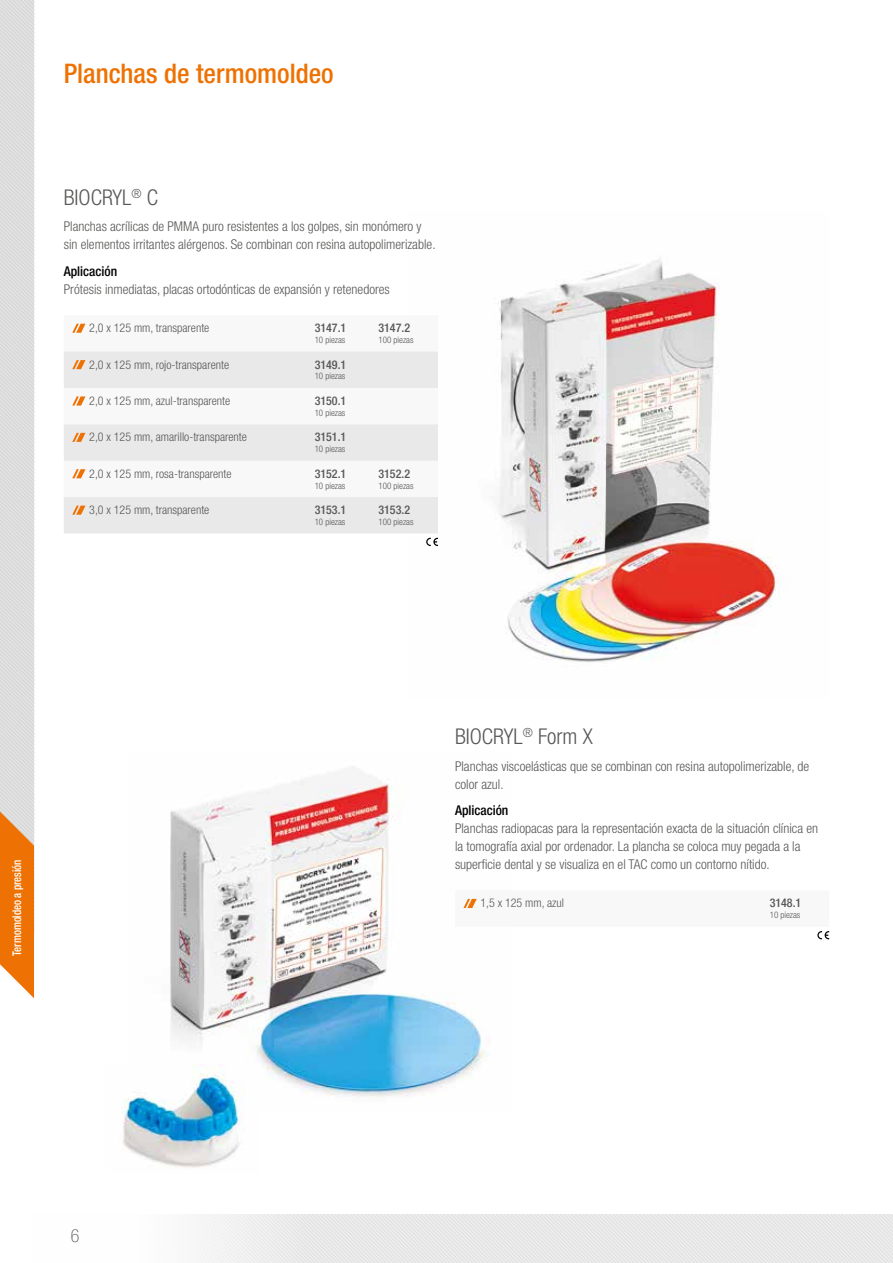
<style>
.page{position:relative;width:893px;height:1263px;background:#fff}
.page>*{position:absolute;margin:0;border:0;box-sizing:border-box;transform-origin:0 0}
.t1{font:500 condensed 27px "Helvetica Neue LT Pro";color:#ee7203}
.t2{font:300 condensed 21.75px "Helvetica Neue LT Pro";color:#575756}
.t3{font:100 condensed 18px "Helvetica Neue LT Pro";color:#575756}
.t4{font:300 condensed 13.5px/18px "Helvetica Neue LT Pro";color:#575756}
.t5{font:500 condensed 13.5px "Helvetica Neue LT Pro";color:#000}
.t6{font:300 condensed 12px "Helvetica Neue LT Pro";color:#575756}
.t7{font:500 condensed 12px "Helvetica Neue LT Pro";color:#575756}
.t8{font:500 condensed 12px "Helvetica Neue LT Pro";letter-spacing:-.005em;color:#fff;scale:.9 1}
.t9{font:300 condensed 9px "Helvetica Neue LT Pro";color:#575756}
</style>
<div class="page">
<img style="left:187px;top:1214px;width:706px;height:49px">
<div style="left:0;top:0;width:34px;height:799px;background:#ddd"></div>
<svg style="left:0;top:799px;width:34px;height:199px;background:#ec8d38"></svg>
<img style="left:170px;top:767px;width:316px;height:330px">
<img style="left:409px;top:258px;width:370px;height:405px">
<svg style="left:64px;top:315px;width:374px;height:37px"></svg>
<svg style="left:64px;top:352px;width:374px;height:181px;fill:#e9e9e9"></svg>
<svg style="left:72px;top:324px;width:13px;height:9px"></svg>
<svg style="left:72px;top:360px;width:13px;height:9px"></svg>
<svg style="left:72px;top:396px;width:13px;height:9px"></svg>
<svg style="left:72px;top:433px;width:13px;height:9px"></svg>
<svg style="left:72px;top:469px;width:13px;height:9px"></svg>
<svg style="left:72px;top:506px;width:13px;height:9px"></svg>
<svg style="left:426px;top:538px;width:12px;height:8px"></svg>
<svg style="left:455px;top:890px;width:374px;height:49px"></svg>
<img style="left:122px;top:1065px;width:137px;height:103px">
<h1 class="t1" style="left:64px;top:57px;width:271px">Planchas de termomoldeo</h1>
<h2 class="t2" style="left:64px;top:185px;width:96px">BIOCRYL<sup>®</sup> C</h2>
<p class="t4" style="left:64px;top:218px;width:373px">Planchas acrílicas de PMMA puro resistentes a los golpes, sin monómero y sin elementos irritantes alérgenos. Se combinan con resina autopolimerizable.</p>
<p class="t5" style="left:64px;top:263px;width:55px">Aplicación</p>
<p class="t4" style="left:64px;top:280px;width:328px">Prótesis inmediatas, placas ortodónticas de expansión y retenedores</p>
<p class="t6" style="left:89px;top:321px;width:122px">2,0 x 125 mm, transparente</p>
<p class="t7" style="left:315px;top:321px;width:33px">3147.1</p>
<p class="t9" style="left:315px;top:335px;width:32px">10 piezas</p>
<p class="t7" style="left:378px;top:321px;width:33px">3147.2</p>
<p class="t9" style="left:378px;top:335px;width:37px">100 piezas</p>
<p class="t6" style="left:89px;top:357px;width:141px">2,0 x 125 mm, rojo-transparente</p>
<p class="t7" style="left:315px;top:357px;width:33px">3149.1</p>
<p class="t9" style="left:315px;top:371px;width:32px">10 piezas</p>
<p class="t6" style="left:89px;top:394px;width:142px">2,0 x 125 mm, azul-transparente</p>
<p class="t7" style="left:315px;top:394px;width:33px">3150.1</p>
<p class="t9" style="left:315px;top:407px;width:32px">10 piezas</p>
<p class="t6" style="left:89px;top:430px;width:159px">2,0 x 125 mm, amarillo-transparente</p>
<p class="t7" style="left:315px;top:430px;width:33px">3151.1</p>
<p class="t9" style="left:315px;top:444px;width:32px">10 piezas</p>
<p class="t6" style="left:89px;top:467px;width:144px">2,0 x 125 mm, rosa-transparente</p>
<p class="t7" style="left:315px;top:466px;width:33px">3152.1</p>
<p class="t9" style="left:315px;top:480px;width:32px">10 piezas</p>
<p class="t6" style="left:89px;top:503px;width:122px">3,0 x 125 mm, transparente</p>
<p class="t7" style="left:315px;top:503px;width:33px">3153.1</p>
<p class="t9" style="left:315px;top:517px;width:32px">10 piezas</p>
<p class="t7" style="left:378px;top:466px;width:33px">3152.2</p>
<p class="t9" style="left:378px;top:480px;width:37px">100 piezas</p>
<p class="t7" style="left:378px;top:503px;width:33px">3153.2</p>
<p class="t9" style="left:378px;top:517px;width:37px">100 piezas</p>
<p class="t8" style="left:10px;top:956px;width:108px;rotate:-90deg">Termomoldeo a presión</p>
<h2 class="t2" style="left:455px;top:724px;width:139px">BIOCRYL<sup>®</sup> Form X</h2>
<p class="t4" style="left:455px;top:757px;width:356px">Planchas viscoelásticas que se combinan con resina autopolimerizable, de color azul.</p>
<p class="t5" style="left:455px;top:802px;width:55px">Aplicación</p>
<p class="t4" style="left:455px;top:819px;width:365px">Planchas radiopacas para la representación exacta de la situación clínica en la tomografía axial por ordenador. La plancha se coloca muy pegada a la superficie dental y se visualiza en el TAC como un contorno nítido.</p>
<p class="t6" style="left:480px;top:896px;width:85px">1,5 x 125 mm, azul</p>
<p class="t7" style="left:770px;top:896px;width:33px">3148.1</p>
<p class="t9" style="left:770px;top:910px;width:32px">10 piezas</p>
<h3 class="t3" style="left:71px;top:1226px;width:10px">6</h3>
</div>
